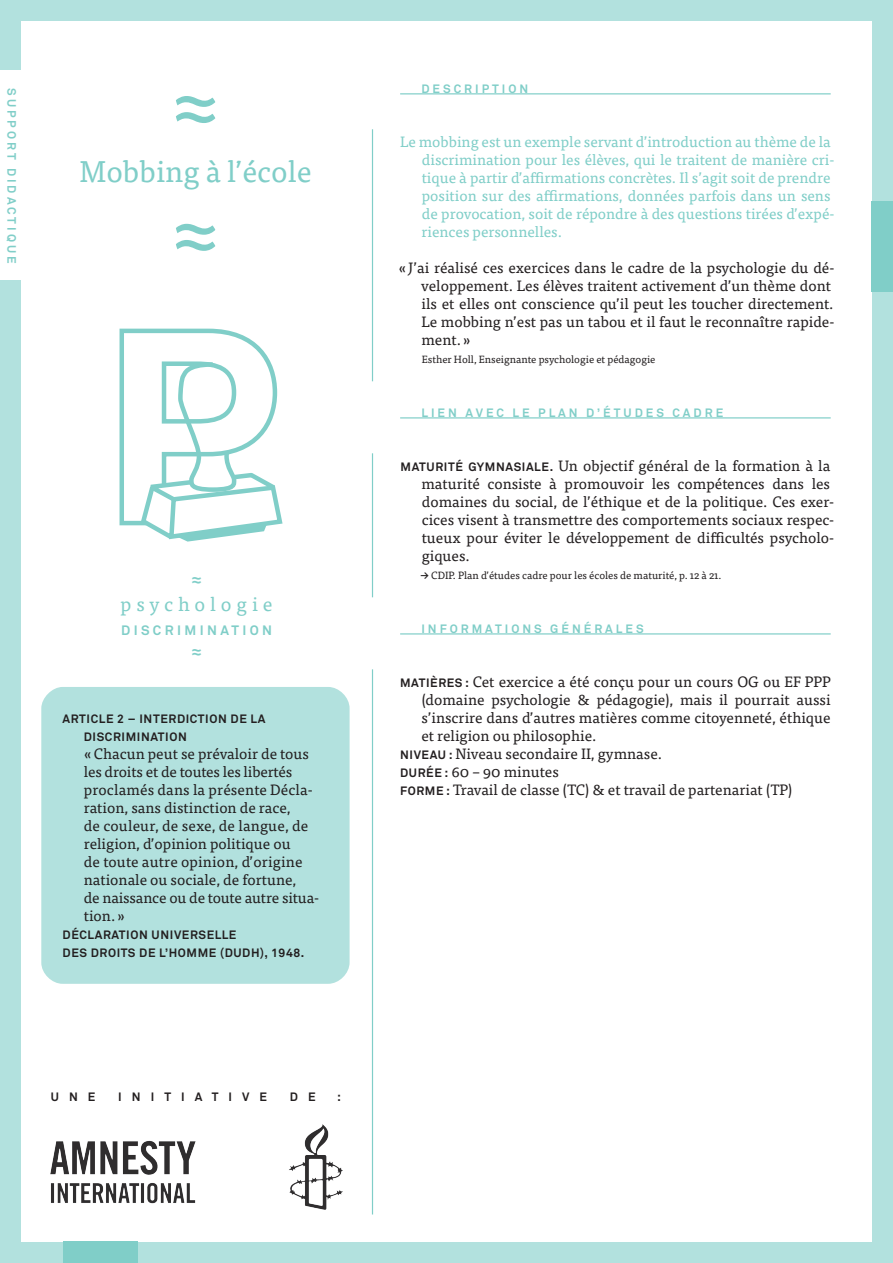
<style>
.page{position:relative;width:893px;height:1263px;background:#fff}
.page>*{position:absolute;margin:0;border:0;box-sizing:border-box;transform-origin:0 0}
.Titel_Blatt{font:30px "Tisa OT";color:#80cec8}
.t1{font:19.5px "Tisa OT";color:#80cec8}
.t2{font:500 19.5px "Tisa OT";color:#80cec8}
.tisa10-blocksatz-ein{font:15px/18px "Tisa OT";color:#231f20}
.tisa10-text-farbig{font:15px/18px "Tisa OT";color:#80cec8}
.text-tisa10-artikel{font:15px/18px "Tisa OT";color:#231f20}
.tisa10-blocksatz-ein-2{font:15px "Tisa OT";letter-spacing:-.025em;color:#231f20}
.t3{font:700 13.5px "Akkurat Std";letter-spacing:.25em;color:#80cec8}
.text-tisa10-artikel-2{font:700 12px/18px "Akkurat Std";letter-spacing:.05em;color:#231f20}
.akkurat-titel-farbig{font:700 12px "Akkurat Std";letter-spacing:.25em;color:#80cec8}
.text-tisa10-artikel-3{font:700 12px "Akkurat Std";letter-spacing:.84em;color:#231f20}
.tisa10-blocksatz-ein-3{font:10.5px "Tisa OT";color:#231f20}
.tisa10-ohneEinzug{font:10.5px "Tisa OT";color:#231f20}
.s1{font-family:"Akkurat Std";font-weight:700;font-size:12px}
.s2{font-family:"Akkurat Std";font-weight:700}
</style>
<div class="page">
<hr style="left:400px;top:417px;width:431px;height:1px;background:#80cec8">
<img style="left:50px;top:1124px;width:293px;height:86px">
<div style="left:872px;top:0;width:21px;height:1263px;background:#b2e1de"></div>
<div style="left:21px;top:1242px;width:851px;height:21px;background:#b2e1de"></div>
<div style="left:21px;top:0;width:851px;height:21px;background:#b2e1de"></div>
<div style="left:0;top:281px;width:21px;height:982px;background:#b2e1de"></div>
<div style="left:0;top:0;width:21px;height:70px;background:#b2e1de"></div>
<svg style="left:176px;top:96px;width:39px;height:27px"></svg>
<svg style="left:176px;top:224px;width:39px;height:27px"></svg>
<hr style="left:372px;top:129px;width:1px;height:252px;background:#80cec8">
<hr style="left:372px;top:669px;width:1px;height:545px;background:#80cec8">
<hr style="left:372px;top:453px;width:1px;height:144px;background:#80cec8">
<hr style="left:400px;top:633px;width:431px;height:1px;background:#80cec8">
<div style="left:41px;top:687px;width:309px;height:297px;background:#b2e1de;border-radius:21px"></div>
<div style="left:872px;top:201px;width:21px;height:90px;background:#80cec8"></div>
<div style="left:64px;top:1242px;width:74px;height:21px;background:#80cec8"></div>
<hr style="left:400px;top:93px;width:431px;height:1px;background:#80cec8">
<svg style="left:119px;top:328px;width:164px;height:214px"></svg>
<p class="akkurat-titel-farbig" style="left:19px;top:88px;width:177px;rotate:90deg">SUPPORT DIDACTIQUE</p>
<p class="Titel_Blatt" style="left:80px;top:154px;width:234px">Mobbing à l’école</p>
<p class="t2" style="left:191px;top:568px;width:13px">≈</p>
<p class="t1" style="left:121px;top:592px;width:153px">psychologie</p>
<p class="t3" style="left:121px;top:621px;width:153px">DISCRIMINATION</p>
<p class="t2" style="left:191px;top:640px;width:13px">≈</p>
<p class="text-tisa10-artikel-2" style="left:84px;top:710px;width:183px;text-indent:-21px">ARTICLE 2 – INTERDICTION DE LA<br>DISCRIMINATION</p>
<p class="text-tisa10-artikel" style="left:84px;top:745px;width:237px">«Chacun peut se prévaloir de tous les droits et de toutes les libertés proclamés dans la présente Décla&shy;ration, sans distinction de race,<br>de couleur, de sexe, de langue, de religion, d’opinion politique ou<br>de toute autre opinion, d’origine nationale ou sociale, de fortune,<br>de naissance ou de toute autre situa&shy;tion.»</p>
<p class="text-tisa10-artikel-2" style="left:63px;top:926px;width:175px">DÉCLARATION UNIVERSELLE</p>
<p class="text-tisa10-artikel-2" style="left:63px;top:944px;width:243px">DES DROITS DE L’HOMME (DUDH), 1948.</p>
<p class="text-tisa10-artikel-2" style="left:51px;top:1088px;width:46px">UNE</p>
<p class="text-tisa10-artikel-3" style="left:118px;top:1090px;width:150px">INITIATIVE</p>
<p class="text-tisa10-artikel-2" style="left:290px;top:1088px;width:27px">D E</p>
<p class="text-tisa10-artikel-2" style="left:337px;top:1088px;width:5px">:</p>
<p class="akkurat-titel-farbig" style="left:421px;top:82px;width:108px">DESCRIPTION</p>
<p class="tisa10-text-farbig" style="left:421px;top:133px;width:414px;text-indent:-21px">Le mobbing est un exemple servant d’introduction au thème de la discrimination pour les élèves, qui le traitent de manière cri&shy;tique à partir d’affirmations concrètes. Il s’agit soit de prendre position sur des affirmations, données parfois dans un sens de provocation, soit de répondre à des questions tirées d’expé&shy;riences personnelles.</p>
<p class="tisa10-blocksatz-ein" style="left:421px;top:259px;width:415px;text-indent:-23px">«J’ai réalisé ces exercices dans le cadre de la psychologie du dé&shy;veloppement. Les élèves traitent activement d’un thème dont ils et elles ont conscience qu’il peut les toucher directement.<br>Le mobbing n’est pas un tabou et il faut le reconnaître rapide&shy;ment.»</p>
<p class="tisa10-ohneEinzug" style="left:422px;top:353px;width:235px">Esther Holl, Enseignante psychologie et pédagogie</p>
<p class="akkurat-titel-farbig" style="left:421px;top:406px;width:303px">LIEN AVEC LE PLAN D’ÉTUDES CADRE</p>
<p class="tisa10-blocksatz-ein" style="left:421px;top:457px;width:414px;text-indent:-21px"><span class="s1">MATURITÉ GYMNASIALE.</span> Un objectif général de la formation à la maturité consiste à promouvoir les compétences dans les domaines du social, de l’éthique et de la politique. Ces exer&shy;cices visent à transmettre des comportements sociaux respec&shy;tueux pour éviter le développement de difficultés psycholo&shy;giques.</p>
<p class="tisa10-blocksatz-ein-3" style="left:421px;top:569px;width:302px"><span class="s2">→</span> CDIP. Plan d’études cadre pour les écoles de maturité, p. 12 à 21.</p>
<p class="akkurat-titel-farbig" style="left:421px;top:622px;width:224px">INFORMATIONS GÉNÉRALES</p>
<p class="tisa10-blocksatz-ein" style="left:421px;top:673px;width:411px;text-align:justify;text-indent:-21px"><span class="s1">MATIÈRES :</span> Cet exercice a été conçu pour un cours OG ou EF PPP (domaine psychologie &amp; pédagogie), mais il pourrait aussi s’inscrire dans d’autres matières comme citoyenneté, éthique et religion ou philosophie.</p>
<p class="tisa10-blocksatz-ein" style="left:400px;top:745px;width:263px"><span class="s1">NIVEAU :</span> Niveau secondaire II, gymnase.</p>
<p class="tisa10-blocksatz-ein" style="left:400px;top:763px;width:160px"><span class="s1">DURÉE :</span> 60 – 90 minutes</p>
<p class="tisa10-blocksatz-ein-2" style="left:400px;top:781px;width:393px"><span class="s1">FORME :</span> Travail de classe (TC) &amp; et travail de partenariat (TP)</p>
</div>
